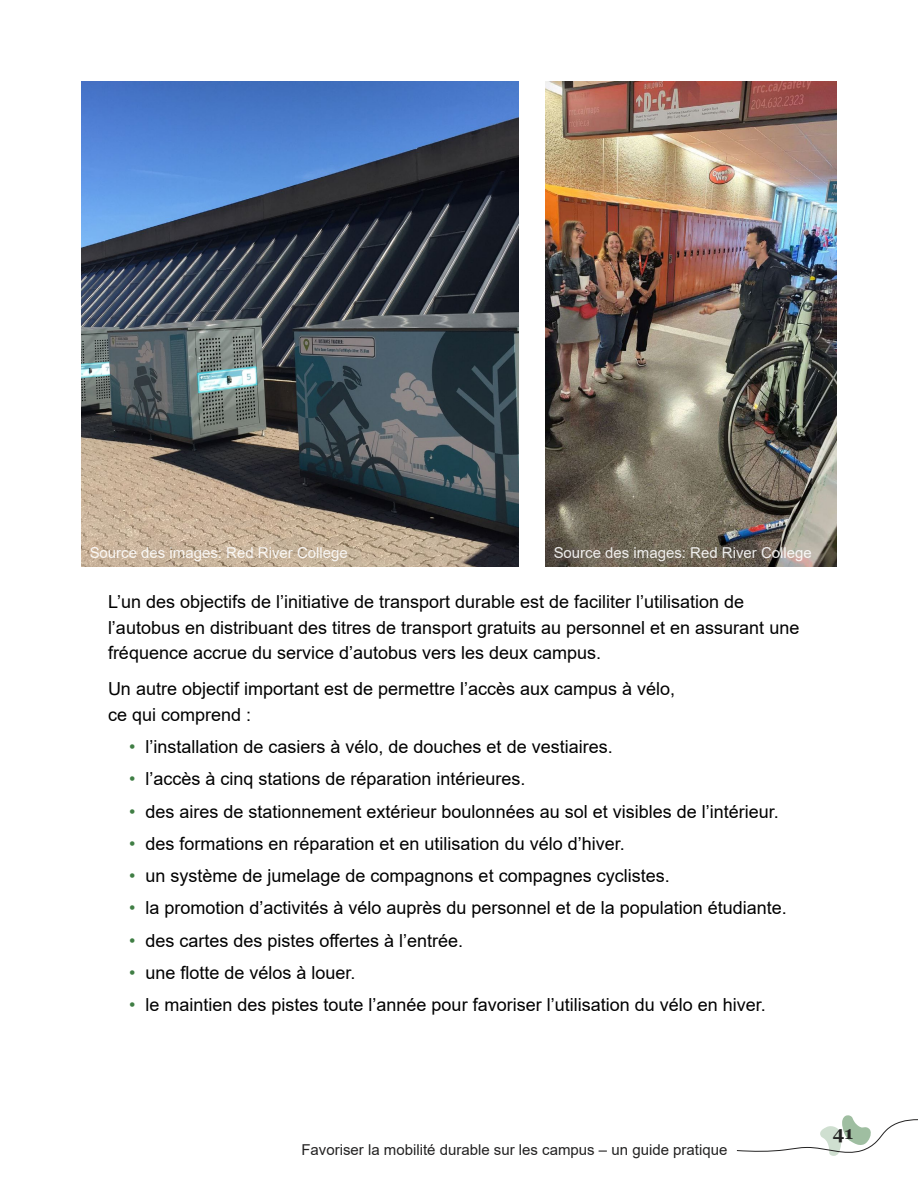
<style>
.page{position:relative;width:918px;height:1188px;background:#fff}
.page>*{position:absolute;margin:0;border:0;box-sizing:border-box;transform-origin:0 0}
.Body{font:18px/25.5px "Arial";color:#000}
.t1{font:700 18px "Georgia";color:#232222}
.t2{font:15px "Arial";color:#fff}
.t3{font:15px "Arial";color:#232222}
.s1{color:#3f7e44}
</style>
<div class="page">
<svg style="left:736px;top:1115px;width:182px;height:41px"></svg>
<img style="left:81px;top:81px;width:437px;height:485px">
<img style="left:545px;top:81px;width:292px;height:485px">
<p class="t2" style="left:90px;top:543px;width:260px">Source des images: Red River College</p>
<p class="t2" style="left:554px;top:543px;width:260px">Source des images: Red River College</p>
<p class="Body" style="left:108px;top:589px;width:693px">L’un des objectifs de l’initiative de transport durable est de faciliter l’utilisation de l’autobus en distribuant des titres de transport gratuits au personnel et en assurant une fréquence accrue du service d’autobus vers les deux campus.</p>
<p class="Body" style="left:108px;top:676px;width:569px">Un autre objectif important est de permettre l’accès aux campus à vélo, ce qui comprend :</p>
<p class="Body" style="left:129px;top:734px;width:485px"><span class="s1">•</span> l’installation de casiers à vélo, de douches et de vestiaires.</p>
<p class="Body" style="left:129px;top:766px;width:398px"><span class="s1">•</span> l’accès à cinq stations de réparation intérieures.</p>
<p class="Body" style="left:129px;top:799px;width:651px"><span class="s1">•</span> des aires de stationnement extérieur boulonnées au sol et visibles de l’intérieur.</p>
<p class="Body" style="left:129px;top:831px;width:497px"><span class="s1">•</span> des formations en réparation et en utilisation du vélo d’hiver.</p>
<p class="Body" style="left:129px;top:863px;width:542px"><span class="s1">•</span> un système de jumelage de compagnons et compagnes cyclistes.</p>
<p class="Body" style="left:129px;top:895px;width:659px"><span class="s1">•</span> la promotion d’activités à vélo auprès du personnel et de la population étudiante.</p>
<p class="Body" style="left:129px;top:928px;width:336px"><span class="s1">•</span> des cartes des pistes offertes à l’entrée.</p>
<p class="Body" style="left:129px;top:960px;width:228px"><span class="s1">•</span> une flotte de vélos à louer.</p>
<p class="Body" style="left:129px;top:992px;width:638px"><span class="s1">•</span> le maintien des pistes toute l’année pour favoriser l’utilisation du vélo en hiver.</p>
<p class="t3" style="left:301px;top:1139px;width:427px">Favoriser la mobilité durable sur les campus – un guide pratique</p>
<p class="t1" style="left:833px;top:1122px;width:22px">41</p>
</div>
